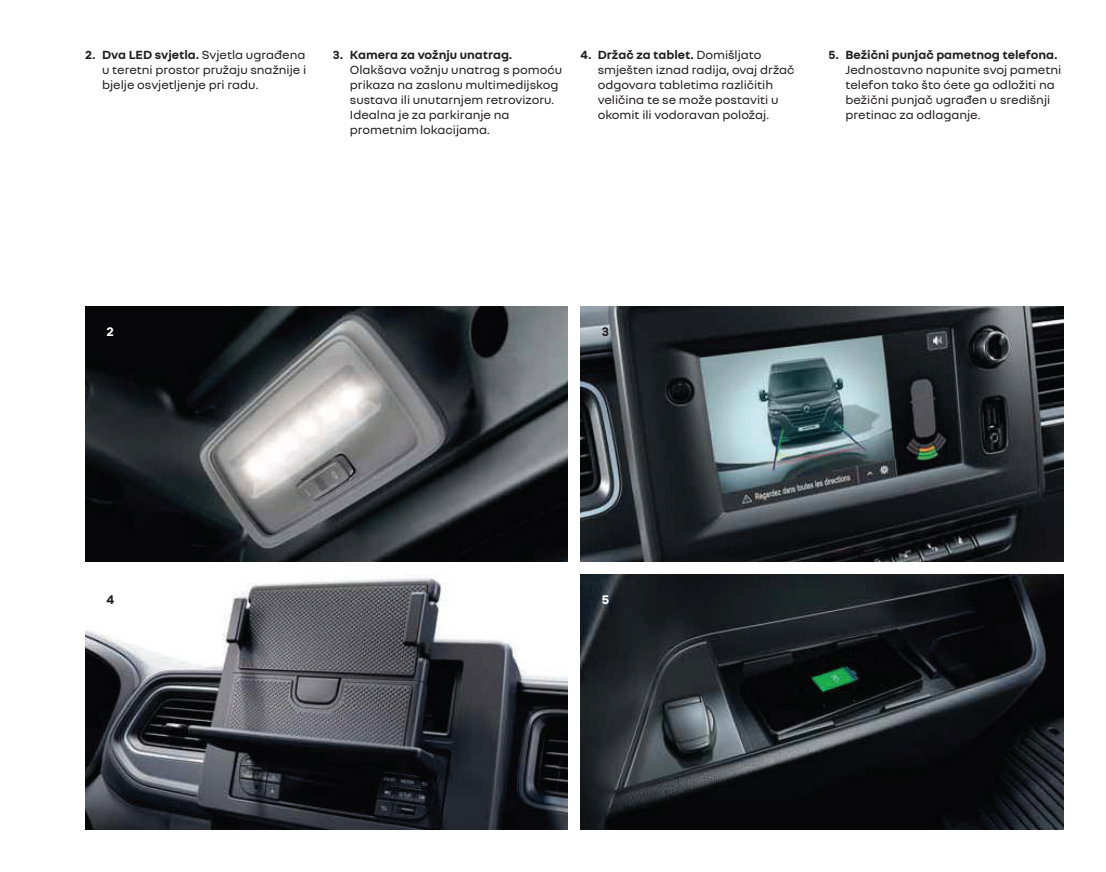
<style>
.page{position:relative;width:1106px;height:872px;background:#fff}
.page>*{position:absolute;margin:0;border:0;box-sizing:border-box;transform-origin:0 0}
.t1{font:700 13.5px "Nouvel R";color:#fff}
.t2{font:700 13.5px "Nouvel R";color:#231f20}
.t3{font:12.75px/15px "Nouvel R";color:#231f20}
.t4{font:700 12.75px "Nouvel R";color:#231f20}
.s1{font-weight:700}
</style>
<div class="page">
<img style="left:85px;top:576px;width:483px;height:253px">
<img style="left:580px;top:306px;width:483px;height:255px">
<img style="left:85px;top:306px;width:483px;height:255px">
<img style="left:580px;top:574px;width:483px;height:255px">
<p class="t3" style="left:102px;top:46px;width:206px;text-align:justify;text-indent:-17px"><span class="s1">2. Dva LED svjetla.</span> Svjetla ugrađena u teretni prostor pružaju snažnije i bjelje osvjetljenje pri radu.</p>
<p class="t4" style="left:333px;top:46px;width:181px">3. Kamera za vožnju unatrag.</p>
<p class="t3" style="left:350px;top:61px;width:214px">Olakšava vožnju unatrag s pomoću prikaza na zaslonu multimedijskog sustava ili unutarnjem retrovizoru.<br>Idealna je za parkiranje na prometnim lokacijama.</p>
<p class="t3" style="left:597px;top:46px;width:198px;text-indent:-17px"><span class="s1">4. Držač za tablet.</span> Domišljato smješten iznad radija, ovaj držač odgovara tabletima različitih veličina te se može postaviti u okomit ili vodoravan položaj.</p>
<p class="t4" style="left:828px;top:46px;width:231px">5. Bežični punjač pametnog telefona.</p>
<p class="t3" style="left:845px;top:61px;width:217px">Jednostavno napunite svoj pametni telefon tako što ćete ga odložiti na bežični punjač ugrađen u središnji pretinac za odlaganje.</p>
<p class="t1" style="left:106px;top:323px;width:9px">2</p>
<p class="t2" style="left:602px;top:323px;width:9px">3</p>
<p class="t2" style="left:106px;top:591px;width:9px">4</p>
<p class="t1" style="left:602px;top:591px;width:9px">5</p>
</div>
